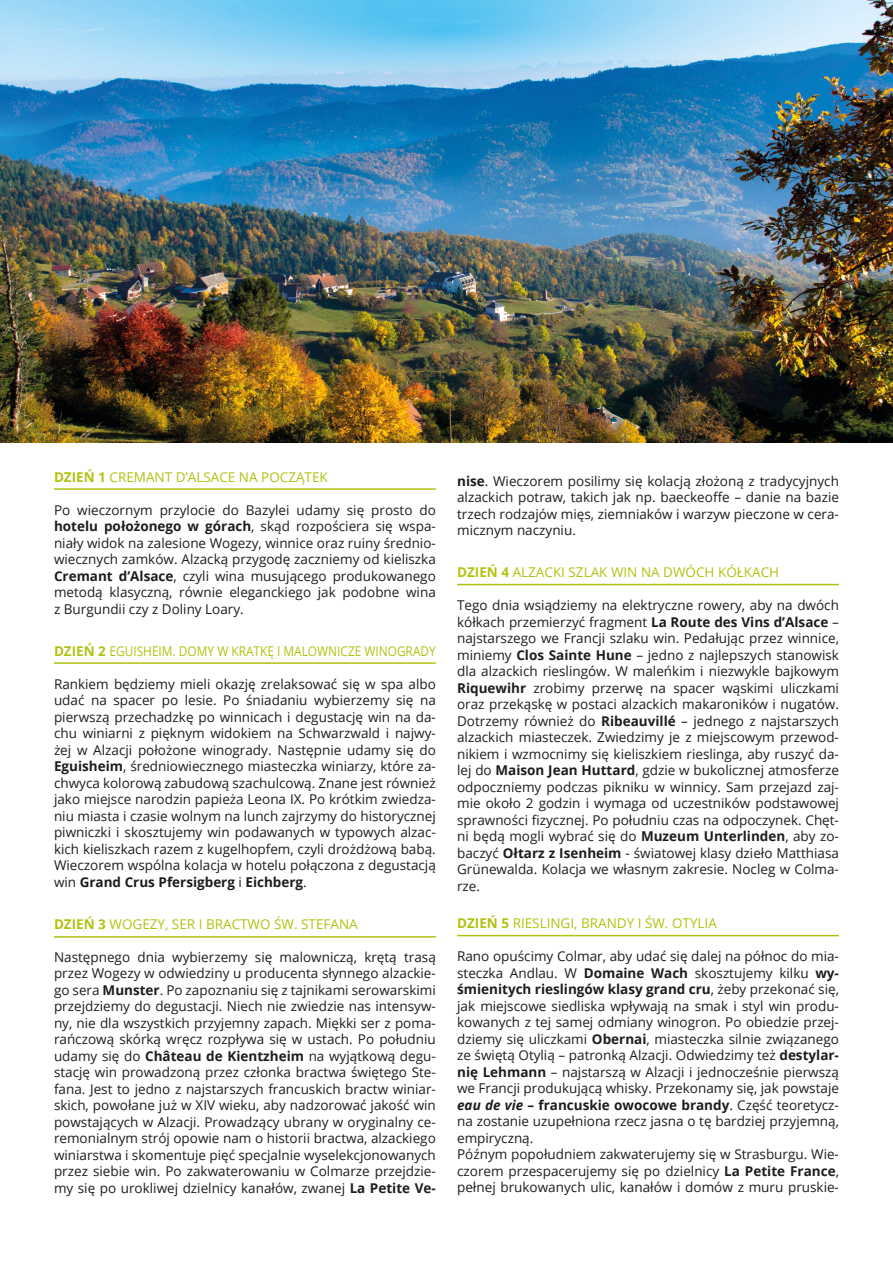
<style>
.page{position:relative;width:893px;height:1263px;background:#fff}
.page>*{position:absolute;margin:0;border:0;box-sizing:border-box;transform-origin:0 0}
.Program_właściwy{font:13.5px/16.5px "Open Sans";color:#1d1d1b;text-align:justify}
.Dzień_test{font:13.5px "Open Sans";color:#b2c210}
.Dzień_test-2{font:13.5px "Open Sans";color:#b2c210;scale:.88 1}
.s1{font-weight:700}
.s2{font-weight:700;font-style:italic}
</style>
<div class="page">
<hr style="left:54px;top:488px;width:382px;height:2px;background:#b2c210">
<hr style="left:54px;top:662px;width:382px;height:2px;background:#b2c210">
<hr style="left:54px;top:936px;width:382px;height:1px;background:#b2c210">
<hr style="left:457px;top:584px;width:382px;height:1px;background:#b2c210">
<hr style="left:457px;top:935px;width:382px;height:1px;background:#b2c210">
<img style="left:0;top:0;width:893px;height:442px">
<p class="Dzień_test" style="left:54px;top:467px;width:275px"><span class="s1">DZIEŃ 1</span> CREMANT D’ALSACE NA POCZĄTEK</p>
<p class="Program_właściwy" style="left:54px;top:501px;width:383px">Po wieczornym przylocie do Bazylei udamy się prosto do <span class="s1">hotelu położonego w górach</span>, skąd rozpościera się wspa&shy;niały widok na zalesione Wogezy, winnice oraz ruiny średnio&shy;wiecznych zamków. Alzacką przygodę zaczniemy od kieliszka <span class="s1">Cremant d’Alsace</span>, czyli wina musującego produkowanego metodą klasyczną, równie eleganckiego jak podobne wina z Burgundii czy z Doliny Loary.</p>
<p class="Dzień_test-2" style="left:54px;top:641px;width:435px"><span class="s1">DZIEŃ 2</span> EGUISHEIM. DOMY W KRATKĘ I MALOWNICZE WINOGRADY</p>
<p class="Program_właściwy" style="left:54px;top:675px;width:383px">Rankiem będziemy mieli okazję zrelaksować się w spa albo udać na spacer po lesie. Po śniadaniu wybierzemy się na pierwszą przechadzkę po winnicach i degustację win na da&shy;chu winiarni z pięknym widokiem na Schwarzwald i najwy&shy;żej w Alzacji położone winogrady. Następnie udamy się do <span class="s1">Eguisheim</span>, średniowiecznego miasteczka winiarzy, które za&shy;chwyca kolorową zabudową szachulcową. Znane jest również jako miejsce narodzin papieża Leona IX. Po krótkim zwiedza&shy;niu miasta i czasie wolnym na lunch zajrzymy do historycznej piwniczki i skosztujemy win podawanych w typowych alzac&shy;kich kieliszkach razem z kugelhopfem, czyli drożdżową babą.<br>Wieczorem wspólna kolacja w hotelu połączona z degustacją win <span class="s1">Grand Crus Pfersigberg</span> i <span class="s1">Eichberg</span>.</p>
<p class="Dzień_test" style="left:54px;top:914px;width:305px"><span class="s1">DZIEŃ 3</span> WOGEZY, SER I BRACTWO ŚW. STEFANA</p>
<p class="Program_właściwy" style="left:54px;top:948px;width:383px">Następnego dnia wybierzemy się malowniczą, krętą trasą przez Wogezy w odwiedziny u producenta słynnego alzackie&shy;go sera <span class="s1">Munster</span>. Po zapoznaniu się z tajnikami serowarskimi przejdziemy do degustacji. Niech nie zwiedzie nas intensyw&shy;ny, nie dla wszystkich przyjemny zapach. Miękki ser z poma&shy;rańczową skórką wręcz rozpływa się w ustach. Po południu udamy się do <span class="s1">Château de Kientzheim</span> na wyjątkową degu&shy;stację win prowadzoną przez członka bractwa świętego Ste&shy;fana. Jest to jedno z najstarszych francuskich bractw winiar&shy;skich, powołane już w XIV wieku, aby nadzorować jakość win powstających w Alzacji. Prowadzący ubrany w oryginalny ce&shy;remonialnym strój opowie nam o historii bractwa, alzackiego winiarstwa i skomentuje pięć specjalnie wyselekcjonowanych przez siebie win. Po zakwaterowaniu w Colmarze przejdzie&shy;my się po urokliwej dzielnicy kanałów, zwanej <span class="s1">La Petite Ve-</span></p>
<p class="Program_właściwy" style="left:457px;top:472px;width:383px"><span class="s1">nise</span>. Wieczorem posilimy się kolacją złożoną z tradycyjnych alzackich potraw, takich jak np. baeckeoffe – danie na bazie trzech rodzajów mięs, ziemniaków i warzyw pieczone w cera&shy;micznym naczyniu.</p>
<p class="Dzień_test" style="left:457px;top:563px;width:324px"><span class="s1">DZIEŃ 4</span> ALZACKI SZLAK WIN NA DWÓCH KÓŁKACH</p>
<p class="Program_właściwy" style="left:457px;top:596px;width:383px">Tego dnia wsiądziemy na elektryczne rowery, aby na dwóch kółkach przemierzyć fragment <span class="s1">La Route des Vins d’Alsace</span> – najstarszego we Francji szlaku win. Pedałując przez winnice, miniemy <span class="s1">Clos Sainte Hune</span> – jedno z najlepszych stanowisk dla alzackich rieslingów. W maleńkim i niezwykle bajkowym <span class="s1">Riquewihr</span> zrobimy przerwę na spacer wąskimi uliczkami oraz przekąskę w postaci alzackich makaroników i nugatów.<br>Dotrzemy również do <span class="s1">Ribeauvillé</span> – jednego z najstarszych alzackich miasteczek. Zwiedzimy je z miejscowym przewod&shy;nikiem i wzmocnimy się kieliszkiem rieslinga, aby ruszyć da&shy;lej do <span class="s1">Maison Jean Huttard</span>, gdzie w bukolicznej atmosferze odpoczniemy podczas pikniku w winnicy. Sam przejazd zaj&shy;mie około 2 godzin i wymaga od uczestników podstawowej sprawności fizycznej. Po południu czas na odpoczynek. Chęt&shy;ni będą mogli wybrać się do <span class="s1">Muzeum Unterlinden</span>, aby zo&shy;baczyć <span class="s1">Ołtarz z Isenheim</span> - światowej klasy dzieło Matthiasa Grünewalda. Kolacja we własnym zakresie. Nocleg w Colma&shy;rze.</p>
<p class="Dzień_test" style="left:457px;top:914px;width:261px"><span class="s1">DZIEŃ 5</span> RIESLINGI, BRANDY I ŚW. OTYLIA</p>
<p class="Program_właściwy" style="left:457px;top:947px;width:383px">Rano opuścimy Colmar, aby udać się dalej na północ do mia&shy;steczka Andlau. W <span class="s1">Domaine Wach</span> skosztujemy kilku <span class="s1">wy&shy;śmienitych rieslingów klasy grand cru</span>, żeby przekonać się, jak miejscowe siedliska wpływają na smak i styl win produ&shy;kowanych z tej samej odmiany winogron. Po obiedzie przej&shy;dziemy się uliczkami <span class="s1">Obernai</span>, miasteczka silnie związanego ze świętą Otylią – patronką Alzacji. Odwiedzimy też <span class="s1">destylar&shy;nię Lehmann</span> – najstarszą w Alzacji i jednocześnie pierwszą we Francji produkującą whisky. Przekonamy się, jak powstaje <span class="s2">eau de vie</span> <span class="s1">– francuskie owocowe brandy</span>. Część teoretycz&shy;na zostanie uzupełniona rzecz jasna o tę bardziej przyjemną, empiryczną.</p>
<p class="Program_właściwy" style="left:457px;top:1145px;width:383px">Późnym popołudniem zakwaterujemy się w Strasburgu. Wie&shy;czorem przespacerujemy się po dzielnicy <span class="s1">La Petite France</span>, pełnej brukowanych ulic, kanałów i domów z muru pruskie-</p>
</div>
